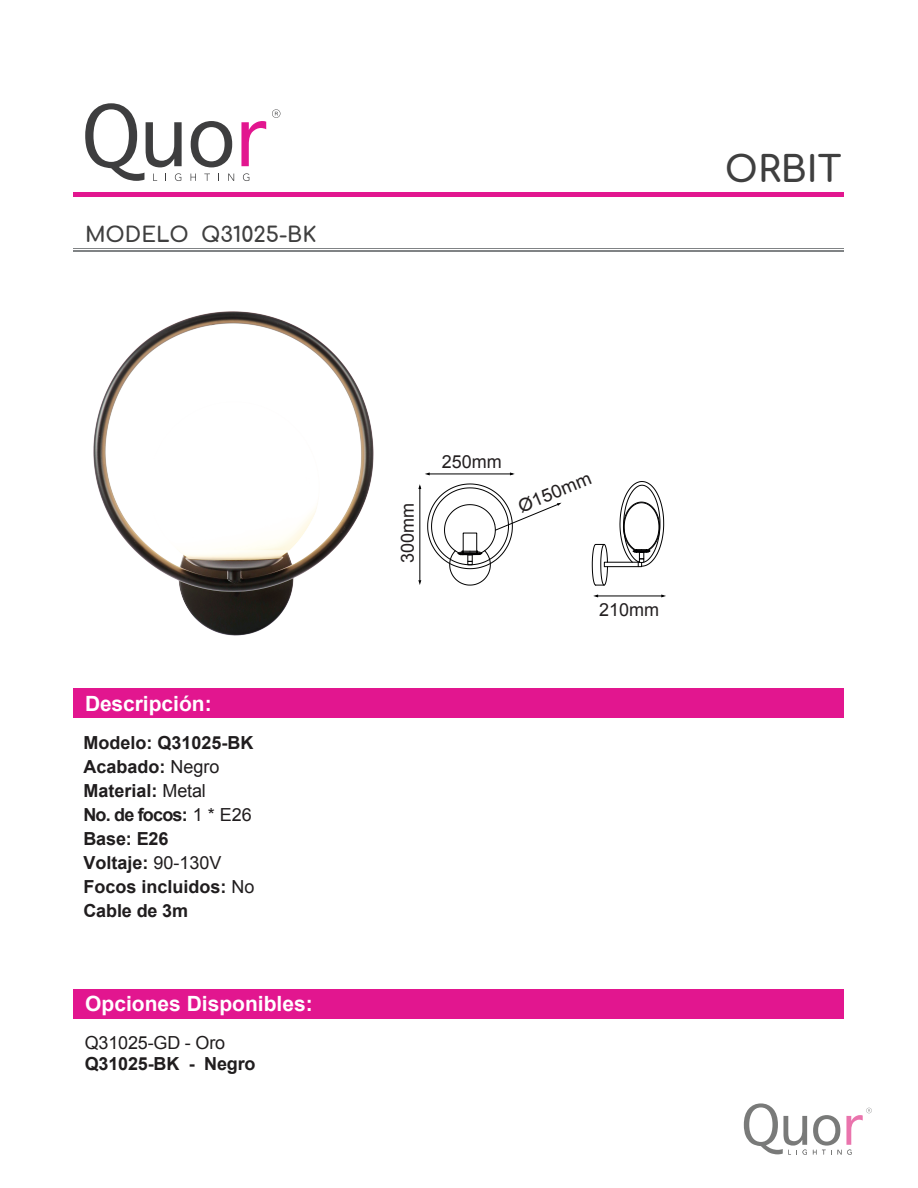
<style>
.page{position:relative;width:918px;height:1188px;background:#fff}
.page>*{position:absolute;margin:0;border:0;box-sizing:border-box;transform-origin:0 0}
.t1{font:700 36px "Comfortaa";color:#3f3f3f}
.t2{font:700 21px "Arial";color:#fff}
.t3{font:700 21px "Comfortaa";color:#3f3f3f}
.t4{font:700 18px/24px "Arial";color:#201d1e}
.t5{font:18px "Arial";color:#231f20}
.t6{font:18px "Arial";letter-spacing:-.01em;color:#201d1e}
.t7{font:18px "Arial";color:#231f20;scale:1.04 1}
.s1{font-weight:400}
</style>
<div class="page">
<div style="left:74px;top:989px;width:770px;height:29px;background:#e2168f"></div>
<hr style="left:74px;top:193px;width:770px;height:4px;background:#e2168f">
<hr style="left:74px;top:251px;width:770px;height:1px;background:#808385">
<hr style="left:74px;top:248px;width:770px;height:1px;background:#808385">
<div style="left:74px;top:688px;width:770px;height:30px;background:#e2168f"></div>
<svg style="left:241px;top:121px;width:25px;height:45px"></svg>
<svg style="left:191px;top:121px;width:41px;height:46px"></svg>
<svg style="left:85px;top:103px;width:97px;height:78px"></svg>
<svg style="left:191px;top:174px;width:5px;height:7px"></svg>
<svg style="left:204px;top:174px;width:6px;height:7px"></svg>
<svg style="left:228px;top:174px;width:6px;height:7px"></svg>
<svg style="left:243px;top:173px;width:6px;height:8px"></svg>
<svg style="left:272px;top:109px;width:8px;height:9px"></svg>
<svg style="left:744px;top:1103px;width:63px;height:52px"></svg>
<svg style="left:813px;top:1108px;width:59px;height:47px"></svg>
<hr style="left:428px;top:474px;width:84px;height:1px;background:#000001">
<svg style="left:418px;top:580px;width:3px;height:5px"></svg>
<hr style="left:420px;top:487px;width:1px;height:93px;background:#000001">
<svg style="left:592px;top:481px;width:72px;height:105px"></svg>
<svg style="left:427px;top:483px;width:135px;height:103px"></svg>
<hr style="left:597px;top:596px;width:66px;height:1px;background:#000001">
<img style="left:93px;top:311px;width:281px;height:325px">
<p class="t3" style="left:85px;top:215px;width:233px">MODELO Q31025-BK</p>
<p class="t2" style="left:85px;top:689px;width:128px">Descripción:</p>
<p class="t4" style="left:83px;top:731px;width:173px">Modelo: Q31025-BK<br>Acabado: <span class="s1">Negro<br></span>Material: <span class="s1">Metal<br></span>No. de focos: <span class="s1">1 * E26<br></span>Base: E26<br>Voltaje: <span class="s1">90-130V<br></span>Focos incluidos: <span class="s1">No<br></span>Cable de 3m</p>
<p class="t2" style="left:85px;top:990px;width:229px">Opciones Disponibles:</p>
<p class="t6" style="left:85px;top:1031px;width:142px">Q31025-GD - Oro</p>
<p class="t4" style="left:85px;top:1053px;width:172px">Q31025-BK - Negro</p>
<h1 class="t1" style="left:725px;top:136px;width:118px">ORBIT</h1>
<p class="t5" style="left:396px;top:563px;width:62px;rotate:-90deg">300mm</p>
<p class="t5" style="left:442px;top:450px;width:62px">250mm</p>
<p class="t7" style="left:514px;top:496px;width:76px;rotate:-23deg">Ø150mm</p>
<p class="t5" style="left:599px;top:597px;width:62px">210mm</p>
</div>
